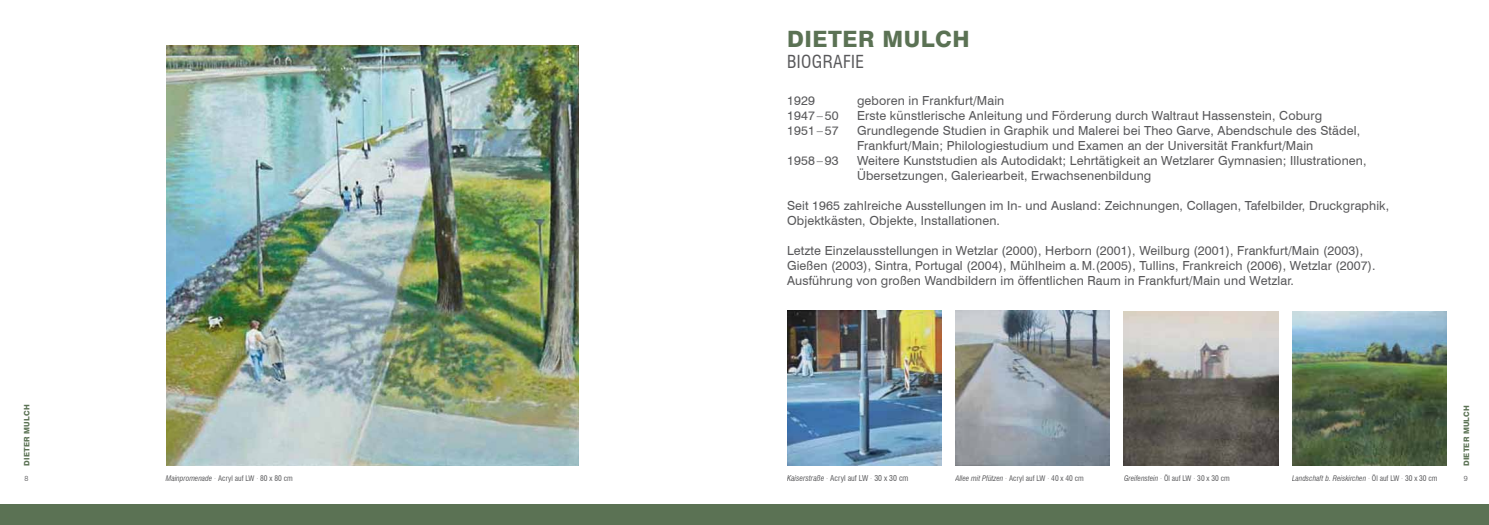
<style>
.page{position:relative;width:1489px;height:525px;background:#fff}
.page>*{position:absolute;margin:0;border:0;box-sizing:border-box;transform-origin:0 0}
.t1{font:800 22.5px "Swiss 721 BT";letter-spacing:.025em;color:#5b7254}
.t2{font:condensed 17.5px "Swiss 721 BT";letter-spacing:.025em;color:#58585a}
.t3{font:12.5px/15px "Swiss 721 BT";letter-spacing:.01em;color:#58585a}
.t4{font:condensed 7.88px "Swiss 721 BT";color:#58585a}
.t5{font:condensed 7.5px "Swiss 721 BT";color:#58585a}
.t6{font:italic condensed 7.5px "Swiss 721 BT";color:#58585a}
.t7{font:800 7.5px "Swiss 721 BT";color:#5b7254}
.t8{font:300 7.5px "Swiss 721 BT";color:#58585a}
.s1{font-style:italic}
.s2{font-weight:300;font-stretch:normal}
.s3{font-weight:300;font-style:normal;font-stretch:normal}
.s4{font-style:normal}
</style>
<div class="page">
<div style="left:0;top:503px;width:1488px;height:21px;background:#5b7254"></div>
<img style="left:1292px;top:311px;width:154px;height:154px">
<img style="left:955px;top:310px;width:154px;height:155px">
<img style="left:1123px;top:311px;width:154px;height:154px">
<img style="left:787px;top:310px;width:154px;height:155px">
<img style="left:166px;top:45px;width:412px;height:420px">
<h1 class="t1" style="left:787px;top:25px;width:184px">DIETER MULCH</h1>
<h2 class="t2" style="left:787px;top:51px;width:78px">biografie</h2>
<p class="t3" style="left:787px;top:93px;width:29px">1929</p>
<p class="t3" style="left:857px;top:93px;width:149px">geboren in Frankfurt/Main</p>
<p class="t3" style="left:787px;top:108px;width:53px">1947 – 50</p>
<p class="t3" style="left:857px;top:108px;width:466px">Erste künstlerische Anleitung und Förderung durch Waltraut Hassenstein, Coburg</p>
<p class="t3" style="left:787px;top:123px;width:53px">1951 – 57</p>
<p class="t3" style="left:857px;top:123px;width:504px">Grundlegende Studien in Graphik und Malerei bei Theo Garve, Abendschule des Städel,<br>Frankfurt/Main; Philologiestudium und Examen an der Universität Frankfurt/Main</p>
<p class="t3" style="left:787px;top:153px;width:53px">1958 – 93</p>
<p class="t3" style="left:857px;top:153px;width:511px">Weitere Kunststudien als Autodidakt; Lehrtätigkeit an Wetzlarer Gymnasien; Illustrationen,<br>Übersetzungen, Galeriearbeit, Erwachsenenbildung</p>
<p class="t3" style="left:787px;top:198px;width:603px">Seit 1965 zahlreiche Ausstellungen im In- und Ausland: Zeichnungen, Collagen, Tafelbilder, Druckgraphik,<br>Objektkästen, Objekte, Installationen.</p>
<p class="t3" style="left:787px;top:243px;width:590px">Letzte Einzelausstellungen in Wetzlar (2000), Herborn (2001), Weilburg (2001), Frankfurt/Main (2003),<br>Gießen (2003), Sintra, Portugal (2004), Mühlheim a. M.(2005), Tullins, Frankreich (2006), Wetzlar (2007).<br>Ausführung von großen Wandbildern im öffentlichen Raum in Frankfurt/Main und Wetzlar.</p>
<p class="t7" style="left:22px;top:465px;width:61px;rotate:-90deg">DIETER MULCH</p>
<p class="t7" style="left:1461px;top:466px;width:61px;rotate:-90deg">DIETER MULCH</p>
<p class="t8" style="left:24px;top:473px;width:5px">8</p>
<p class="t5" style="left:955px;top:473px;width:130px"><span class="s1">Allee mit Pfützen</span> <span class="s2">·</span> Acryl auf LW <span class="s2">·</span> 40 x 40 cm</p>
<p class="t6" style="left:1292px;top:473px;width:147px">Landschaft b. Reiskirchen <span class="s3">·</span> <span class="s4">Öl auf LW</span> <span class="s3">·</span> <span class="s4">30 x 30 cm</span></p>
<p class="t8" style="left:1463px;top:473px;width:5px">9</p>
<p class="t5" style="left:166px;top:473px;width:128px"><span class="s1">Mainpromenade</span> <span class="s2">·</span> Acryl auf LW <span class="s2">·</span> 80 x 80 cm</p>
<p class="t4" style="left:787px;top:473px;width:123px"><span class="s1">Kaiserstraße</span> <span class="s2">·</span> Acryl auf LW <span class="s2">·</span> 30 x 30 cm</p>
<p class="t5" style="left:1123px;top:473px;width:107px"><span class="s1">Greifenstein</span> <span class="s2">·</span> Öl auf LW <span class="s2">·</span> 30 x 30 cm</p>
</div>
